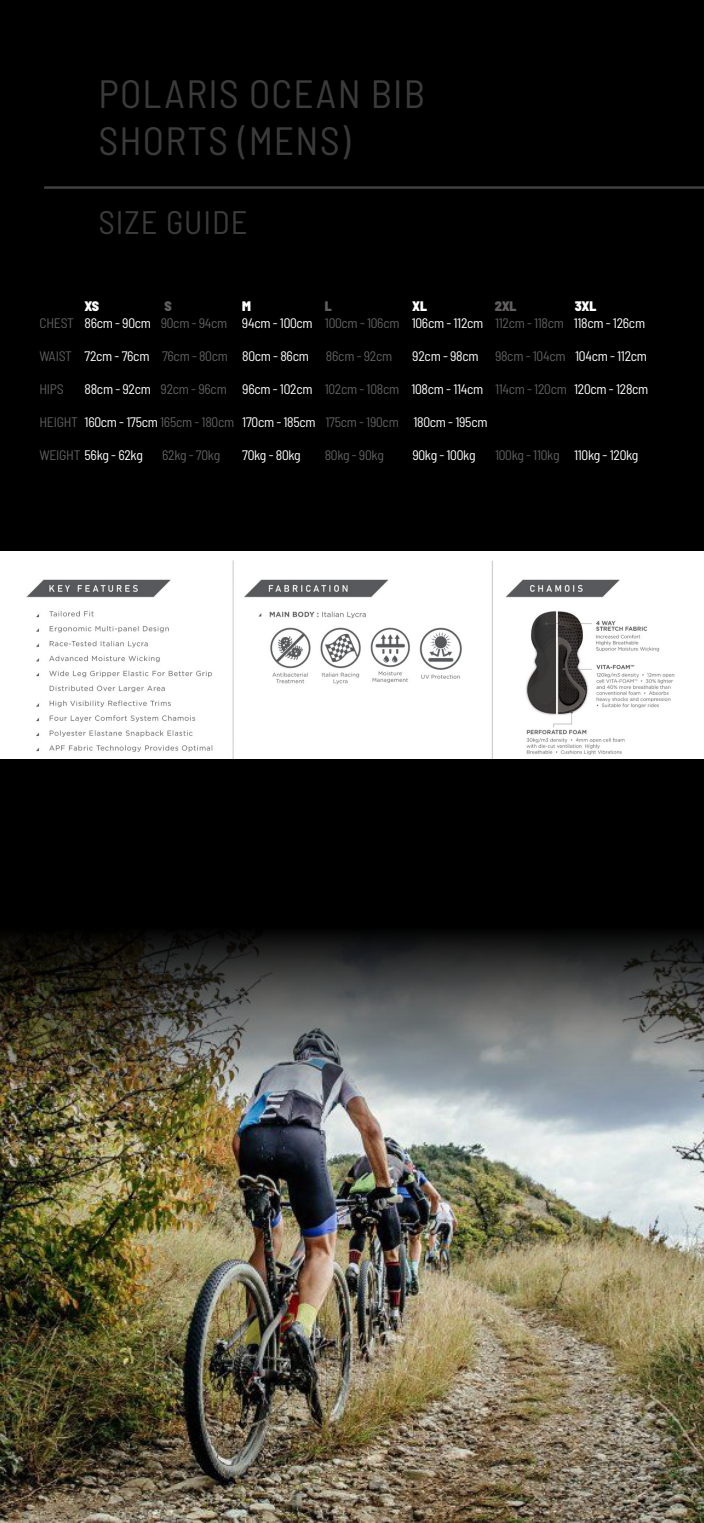
<style>
.page{position:relative;width:704px;height:1523px;background:#fff}
.page>*{position:absolute;margin:0;border:0;box-sizing:border-box;transform-origin:0 0}
.t1{font:semi-condensed 39.38px/47.2px "Barlow";letter-spacing:.03em;color:#3b3b3b}
.t2{font:semi-condensed 32.5px "Barlow";letter-spacing:.03em;color:#3b3b3b}
.t3{font:semi-condensed 13.75px/16.5px "Barlow";letter-spacing:-.02em;color:#fff}
.t4{font:semi-condensed 13.75px "Barlow";letter-spacing:-.02em;color:#615f5f}
.t5{font:900 semi-condensed 13.75px "Barlow";color:#fff}
.t6{font:900 semi-condensed 13.75px "Barlow";color:#615f5f}
.s1{font-weight:900}
.s2{color:#615f5f}
.s3{color:#fff}
</style>
<div class="page">
<div style="left:0;top:0;width:703px;height:1522px;background:#000"></div>
<hr style="left:44px;top:186px;width:659px;height:3px;background:#414042">
<img style="left:0;top:935px;width:703px;height:587px">
<img style="left:0;top:552px;width:703px;height:207px">
<h1 class="t1" style="left:98px;top:69px;width:328px">POLARIS OCEAN BIB<br>SHORTS (MENS)</h1>
<h2 class="t2" style="left:98px;top:202px;width:150px">SIZE GUIDE</h2>
<p class="t5" style="left:84px;top:298px;width:16px">XS</p>
<p class="t6" style="left:164px;top:298px;width:9px">S</p>
<p class="t5" style="left:242px;top:298px;width:10px">M</p>
<p class="t6" style="left:324px;top:298px;width:9px">L</p>
<p class="t5" style="left:412px;top:298px;width:16px">XL</p>
<p class="t6" style="left:494px;top:298px;width:23px">2XL</p>
<p class="t3" style="left:39px;top:298px;width:606px;text-indent:535px"><span class="s1">3XL<br></span><span class="s2">CHEST</span> 86cm - 90cm <span class="s2">90cm - 94cm</span> 94cm - 100cm <span class="s2">100cm - 106cm</span> 106cm - 112cm <span class="s2">112cm - 118cm</span> 118cm - 126cm</p>
<p class="t4" style="left:39px;top:347px;width:354px">WAIST <span class="s3">72cm - 76cm</span> 76cm - 80cm <span class="s3">80cm - 86cm</span> 86cm - 92cm</p>
<p class="t3" style="left:412px;top:347px;width:236px">92cm - 98cm <span class="s2">98cm - 104cm</span> 104cm - 112cm</p>
<p class="t4" style="left:39px;top:380px;width:26px">HIPS</p>
<p class="t3" style="left:84px;top:380px;width:565px">88cm - 92cm <span class="s2">92cm - 96cm</span> 96cm - 102cm <span class="s2">102cm - 108cm</span> 108cm - 114cm <span class="s2">114cm - 120cm</span> 120cm - 128cm</p>
<p class="t3" style="left:39px;top:413px;width:449px"><span class="s2">HEIGHT</span> 160cm - 175cm <span class="s2">165cm - 180cm</span> 170cm - 185cm <span class="s2">175cm - 190cm</span> 180cm - 195cm</p>
<p class="t3" style="left:39px;top:446px;width:105px"><span class="s2">WEIGHT</span> 56kg - 62kg</p>
<p class="t4" style="left:162px;top:446px;width:60px">62kg - 70kg</p>
<p class="t3" style="left:242px;top:446px;width:60px">70kg - 80kg</p>
<p class="t4" style="left:324px;top:446px;width:61px">80kg - 90kg</p>
<p class="t3" style="left:412px;top:446px;width:65px">90kg - 100kg</p>
<p class="t4" style="left:494px;top:446px;width:145px">100kg - 110kg <span class="s3">110kg - 120kg</span></p>
</div>
